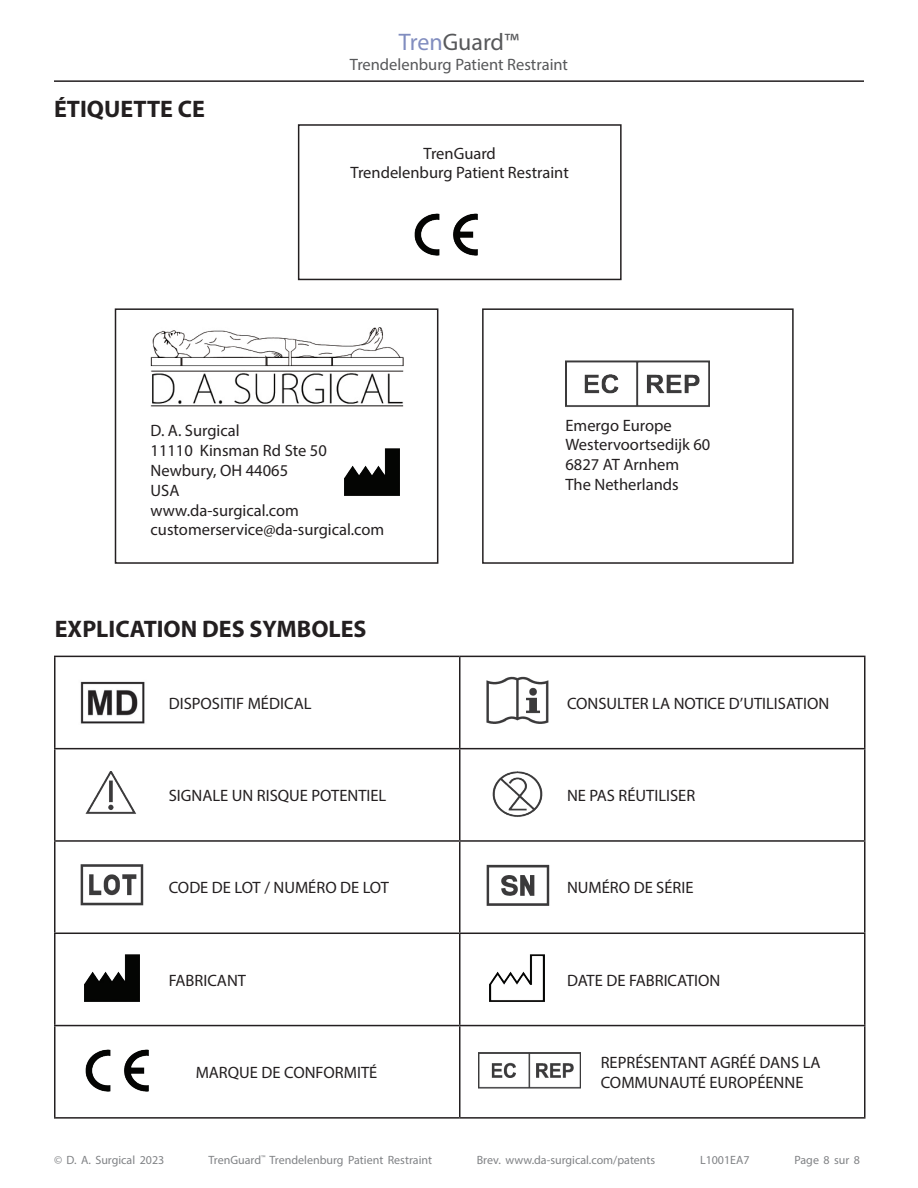
<style>
.page{position:relative;width:918px;height:1188px;background:#fff}
.page>*{position:absolute;margin:0;border:0;box-sizing:border-box;transform-origin:0 0}
.t1{font:700 24px "Myriad Pro";color:#231f20}
.t2{font:24px "Myriad Pro";color:#57585a}
.t3{font:16.5px/19.8px "Myriad Pro";color:#231f20}
.t4{font:16.5px "Myriad Pro";color:#57585a}
.t5{font:12px "Myriad Pro";color:#808285}
.s1{color:#818dbf}
</style>
<div class="page">
<hr style="left:54px;top:80px;width:810px;height:2px;background:#231f20">
<hr style="left:54px;top:656px;width:406px;height:1px;background:#231f20">
<hr style="left:54px;top:657px;width:2px;height:91px;background:#231f20">
<hr style="left:460px;top:656px;width:406px;height:1px;background:#231f20">
<hr style="left:459px;top:657px;width:1px;height:91px;background:#231f20">
<hr style="left:864px;top:657px;width:2px;height:91px;background:#231f20">
<hr style="left:54px;top:748px;width:406px;height:1px;background:#231f20">
<hr style="left:54px;top:749px;width:2px;height:91px;background:#231f20">
<hr style="left:460px;top:748px;width:406px;height:1px;background:#231f20">
<hr style="left:459px;top:749px;width:1px;height:91px;background:#231f20">
<hr style="left:864px;top:749px;width:2px;height:91px;background:#231f20">
<hr style="left:54px;top:840px;width:406px;height:2px;background:#231f20">
<hr style="left:54px;top:842px;width:2px;height:91px;background:#231f20">
<hr style="left:460px;top:840px;width:406px;height:2px;background:#231f20">
<hr style="left:459px;top:842px;width:1px;height:91px;background:#231f20">
<hr style="left:864px;top:842px;width:2px;height:91px;background:#231f20">
<hr style="left:54px;top:933px;width:406px;height:1px;background:#231f20">
<hr style="left:54px;top:934px;width:2px;height:91px;background:#231f20">
<hr style="left:460px;top:933px;width:406px;height:1px;background:#231f20">
<hr style="left:459px;top:934px;width:1px;height:91px;background:#231f20">
<hr style="left:864px;top:934px;width:2px;height:91px;background:#231f20">
<hr style="left:54px;top:1025px;width:406px;height:1px;background:#231f20">
<hr style="left:54px;top:1026px;width:2px;height:91px;background:#231f20">
<hr style="left:460px;top:1025px;width:406px;height:1px;background:#231f20">
<hr style="left:459px;top:1026px;width:1px;height:91px;background:#231f20">
<hr style="left:864px;top:1026px;width:2px;height:91px;background:#231f20">
<hr style="left:54px;top:1117px;width:406px;height:2px;background:#231f20">
<hr style="left:460px;top:1117px;width:406px;height:2px;background:#231f20">
<img style="left:151px;top:327px;width:253px;height:80px">
<div style="left:298px;top:124px;width:324px;height:156px;border:2px solid #231f20"></div>
<img style="left:414px;top:213px;width:64px;height:43px">
<div style="left:115px;top:308px;width:323px;height:256px;border:2px solid #231f20"></div>
<img style="left:344px;top:448px;width:56px;height:48px">
<img style="left:85px;top:1049px;width:64px;height:43px">
<img style="left:85px;top:772px;width:52px;height:42px">
<img style="left:84px;top:954px;width:56px;height:48px">
<img style="left:489px;top:954px;width:56px;height:48px">
<div style="left:482px;top:308px;width:312px;height:256px;border:2px solid #231f20"></div>
<img style="left:566px;top:360px;width:143px;height:47px">
<img style="left:492px;top:771px;width:51px;height:46px">
<img style="left:479px;top:1052px;width:101px;height:37px">
<img style="left:80px;top:864px;width:64px;height:41px">
<img style="left:486px;top:676px;width:63px;height:48px">
<img style="left:80px;top:681px;width:65px;height:43px">
<img style="left:486px;top:864px;width:64px;height:42px">
<p class="t1" style="left:54px;top:94px;width:153px">ÉTIQUETTE CE</p>
<h1 class="t2" style="left:399px;top:28px;width:122px"><span class="s1">Tren</span>Guard™</h1>
<p class="t4" style="left:350px;top:54px;width:220px">Trendelenburg Patient Restraint</p>
<p class="t3" style="left:424px;top:143px;width:74px">TrenGuard</p>
<p class="t3" style="left:351px;top:163px;width:220px">Trendelenburg Patient Restraint</p>
<p class="t3" style="left:151px;top:421px;width:91px">D. A. Surgical</p>
<p class="t3" style="left:151px;top:441px;width:178px">11110 Kinsman Rd Ste 50</p>
<p class="t3" style="left:151px;top:460px;width:139px">Newbury, OH 44065</p>
<p class="t3" style="left:151px;top:480px;width:30px">USA</p>
<p class="t3" style="left:151px;top:500px;width:150px">www.da-surgical.com</p>
<p class="t3" style="left:151px;top:520px;width:235px">customerservice@da-surgical.com</p>
<p class="t1" style="left:55px;top:613px;width:313px">EXPLICATION DES SYMBOLES</p>
<p class="t3" style="left:566px;top:415px;width:108px">Emergo Europe</p>
<p class="t3" style="left:566px;top:435px;width:146px">Westervoortsedijk 60</p>
<p class="t3" style="left:566px;top:455px;width:115px">6827 AT Arnhem</p>
<p class="t3" style="left:566px;top:474px;width:115px">The Netherlands</p>
<p class="t3" style="left:169px;top:693px;width:144px">DISPOSITIF MÉDICAL</p>
<p class="t3" style="left:567px;top:693px;width:264px">CONSULTER LA NOTICE D’UTILISATION</p>
<p class="t3" style="left:169px;top:785px;width:219px">SIGNALE UN RISQUE POTENTIEL</p>
<p class="t3" style="left:567px;top:785px;width:130px">NE PAS RÉUTILISER</p>
<p class="t3" style="left:169px;top:878px;width:222px">CODE DE LOT / NUMÉRO DE LOT</p>
<p class="t3" style="left:567px;top:878px;width:128px">NUMÉRO DE SÉRIE</p>
<p class="t3" style="left:169px;top:970px;width:79px">FABRICANT</p>
<p class="t3" style="left:567px;top:970px;width:155px">DATE DE FABRICATION</p>
<p class="t3" style="left:196px;top:1062px;width:183px">MARQUE DE CONFORMITÉ</p>
<p class="t3" style="left:601px;top:1052px;width:221px">REPRÉSENTANT AGRÉÉ DANS LA<br>COMMUNAUTÉ EUROPÉENNE</p>
<p class="t5" style="left:54px;top:1152px;width:112px">© D. A. Surgical 2023</p>
<p class="t5" style="left:209px;top:1152px;width:225px">TrenGuard<sup>™</sup> Trendelenburg Patient Restraint</p>
<p class="t5" style="left:477px;top:1152px;width:180px">Brev. www.da-surgical.com/patents</p>
<p class="t5" style="left:700px;top:1152px;width:51px">L1001EA7</p>
<p class="t5" style="left:794px;top:1152px;width:67px">Page 8 sur 8</p>
</div>
